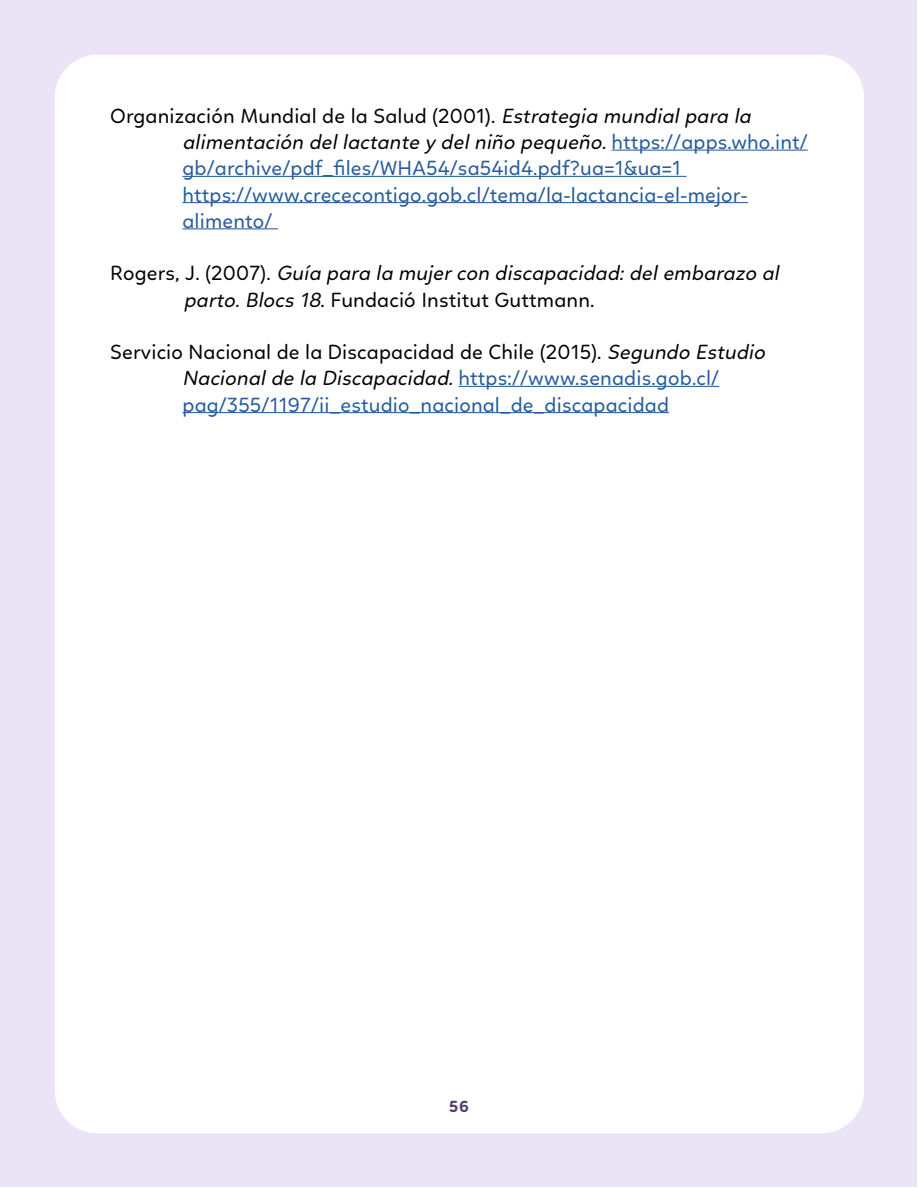
<style>
.page{position:relative;width:918px;height:1188px;background:#fff}
.page>*{position:absolute;margin:0;border:0;box-sizing:border-box;transform-origin:0 0}
.PARRAFO{font:21px/26.2px "Linotte";letter-spacing:.01em;color:#275b9b}
.PARRAFO-2{font:21px "Linotte";letter-spacing:.01em;color:#000}
.PARRAFO-3{font:italic 21px "Linotte";color:#000}
.t1{font:700 16.5px "Linotte";color:#523e72}
.s1{font-style:italic}
.s2{font-style:italic;color:#000}
.s3{font-style:normal}
</style>
<div class="page">
<div style="left:1px;top:1px;width:916px;height:1186px;background:#ebe4f7"></div>
<div style="left:55px;top:55px;width:809px;height:1078px;background:#fff;border-radius:43px"></div>
<hr style="left:612px;top:150px;width:196px;height:1px;background:#275b9b">
<hr style="left:182px;top:176px;width:505px;height:1px;background:#275b9b">
<hr style="left:182px;top:202px;width:566px;height:1px;background:#275b9b">
<hr style="left:182px;top:228px;width:96px;height:1px;background:#275b9b">
<hr style="left:459px;top:386px;width:260px;height:1px;background:#275b9b">
<hr style="left:182px;top:412px;width:487px;height:1px;background:#275b9b">
<p class="PARRAFO-2" style="left:110px;top:104px;width:646px">Organización Mundial de la Salud (2001). <span class="s1">Estrategia mundial para la</span></p>
<p class="PARRAFO" style="left:182px;top:129px;width:627px"><span class="s2">alimentación del lactante y del niño pequeño.</span> h tt p s ://a p p s .w h o . i n t/ gb/archive/pdf_files/WHA54/sa54id4.pdf?ua=1&amp;ua=1</p>
<p class="PARRAFO" style="left:182px;top:181px;width:567px">https://www.crececontigo.gob.cl/tema/la-lactancia-el-mejor&shy;alimento/</p>
<p class="PARRAFO-3" style="left:110px;top:261px;width:674px"><span class="s3">R o g e rs , J . ( 2 0 0 7) .</span> Guía para la mujercon discapacidad: del embarazo al</p>
<p class="PARRAFO-2" style="left:184px;top:287px;width:412px"><span class="s1">parto. Blocs 18</span>. Fundació Institut Guttmann.</p>
<p class="PARRAFO-2" style="left:110px;top:340px;width:661px">Servicio Nacional de la Discapacidad de Chile (2015). <span class="s1">Segundo Estudio</span></p>
<p class="PARRAFO" style="left:182px;top:365px;width:538px"><span class="s2">Nacional de la Discapacidad.</span> https://www.senadis.gob.cl/ pag/355/1197/ii_estudio_nacional_de_discapacidad</p>
<p class="t1" style="left:449px;top:1097px;width:21px">56</p>
</div>
